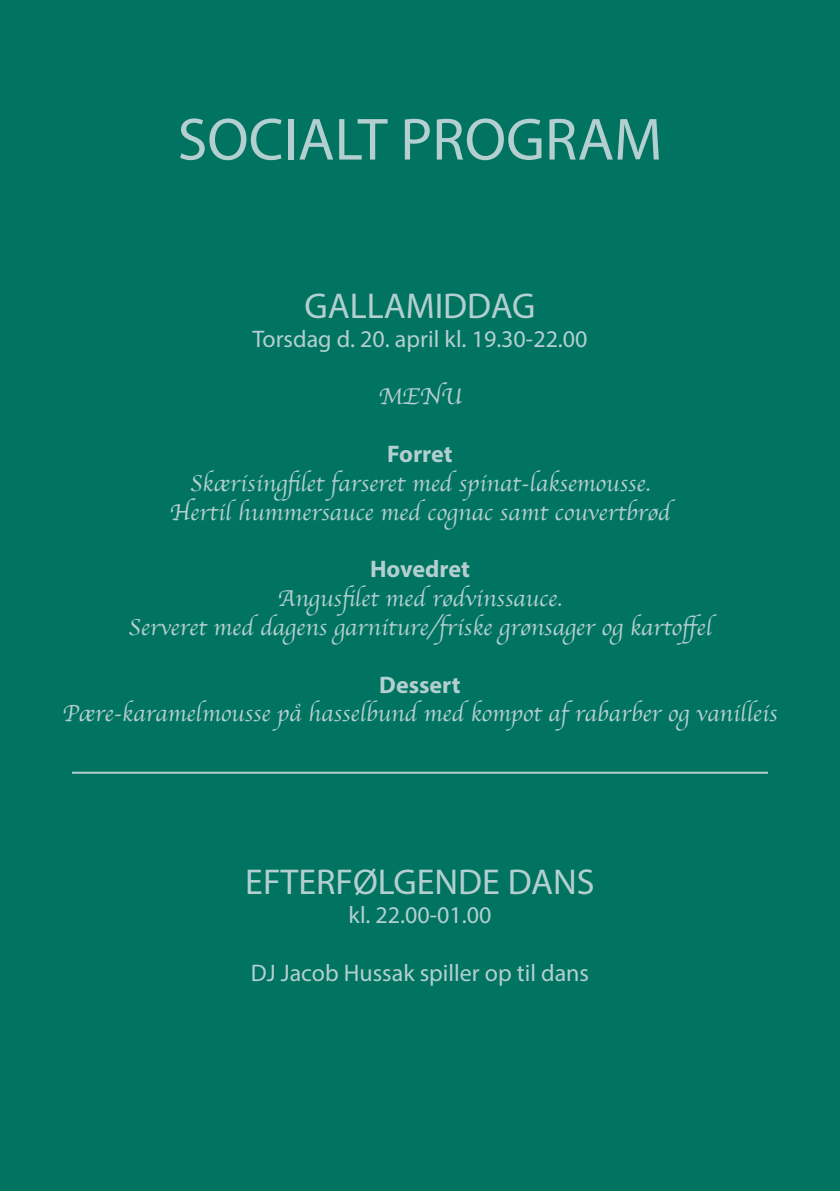
<style>
.page{position:relative;width:840px;height:1191px;background:#fff}
.page>*{position:absolute;margin:0;border:0;box-sizing:border-box;transform-origin:0 0}
.t1{font:60px "Myriad Pro";color:#b4cfd0}
.t2{font:36px "Myriad Pro";color:#b4cfd0}
.t3{font:24px/28.8px "Apple Chancery";color:#b4cfd0;text-align:center}
.t4{font:24px "Myriad Pro";color:#b4cfd0}
.t5{font:700 24px "Myriad Pro";color:#b4cfd0}
</style>
<div class="page">
<div style="left:0;top:0;width:839px;height:1191px;background:#007361"></div>
<hr style="left:72px;top:771px;width:695px;height:2px;background:#b4d0d1">
<h1 class="t1" style="left:177px;top:102px;width:486px">SOCIALT PROGRAM</h1>
<h2 class="t2" style="left:304px;top:284px;width:232px">GALLAMIDDAG</h2>
<p class="t4" style="left:252px;top:324px;width:336px">Torsdag d. 20. april kl. 19.30-22.00</p>
<p class="t3" style="left:378px;top:382px;width:84px">MENU</p>
<p class="t5" style="left:387px;top:438px;width:67px">Forret</p>
<p class="t3" style="left:170px;top:468px;width:501px">Skærisingfilet farseret med spinat-laksemousse.<br>Hertil hummersauce med cognac samt couvertbrød</p>
<p class="t5" style="left:370px;top:553px;width:101px">Hovedret</p>
<p class="t3" style="left:128px;top:584px;width:584px">Angusfilet med rødvinssauce.<br>Serveret med dagens garniture/friske grønsager og kartoffel</p>
<p class="t5" style="left:379px;top:669px;width:83px">Dessert</p>
<p class="t3" style="left:63px;top:699px;width:715px">Pære-karamelmousse på hasselbund med kompot af rabarber og vanilleis</p>
<h2 class="t2" style="left:245px;top:860px;width:351px">EFTERFØLGENDE DANS</h2>
<p class="t4" style="left:348px;top:900px;width:144px">kl. 22.00-01.00</p>
<p class="t4" style="left:251px;top:957px;width:339px">DJ Jacob Hussak spiller op til dans</p>
</div>
